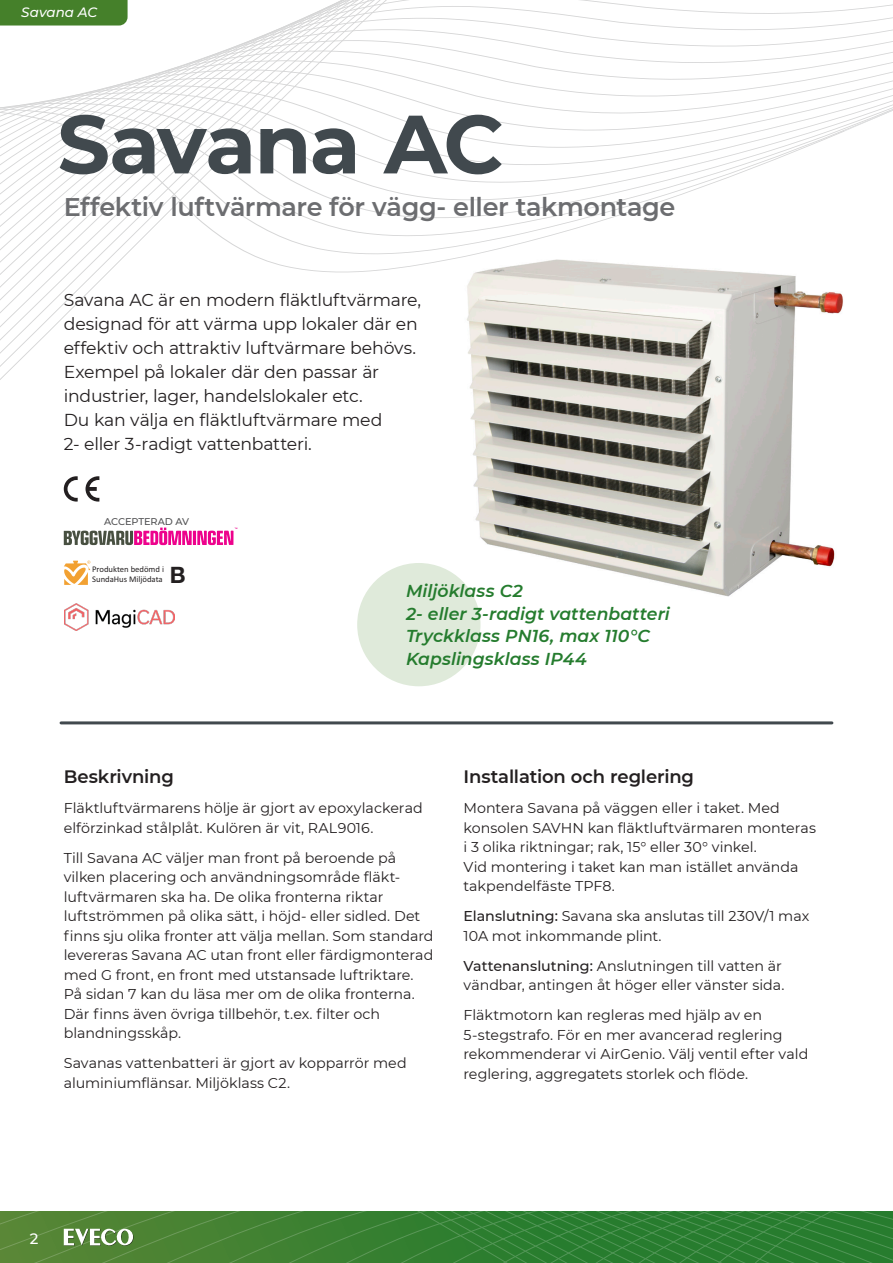
<style>
.page{position:relative;width:893px;height:1263px;background:#fff}
.page>*{position:absolute;margin:0;border:0;box-sizing:border-box;transform-origin:0 0}
.Huvudrubrik_55_pt{font:700 82.5px "Montserrat";letter-spacing:-.02em;color:#41494e}
.Underrubrik_Monts__1{font:600 25.5px "Montserrat";letter-spacing:-.015em;color:#6c6d70}
.t1{font:700 22.5px "Helvetica Neue";color:#231f20}
.Underrubrik_Montserr{font:600 18px "Montserrat";letter-spacing:-.01em;color:#231f20}
.Ingress_Montserrat{font:17.25px/24px "Montserrat";letter-spacing:-.01em;color:#231f20}
.Fördelar_grönt_många{font:italic 600 17.25px "Montserrat";color:#257c2e}
.t2{font:500 15px "Montserrat";color:#fff}
.Montserrat_bröd___2{font:14.25px/19.5px "Montserrat";color:#231f20}
.t3{font:italic 500 13.5px "Montserrat";color:#fff}
.t4{font:500 9.75px "Montserrat";color:#505052}
.t5{font:8.7px/10.5px "Calibri";color:#231f20}
.s1{font-weight:500}
</style>
<div class="page">
<svg style="left:0;top:0;width:843px;height:380px"></svg>
<svg style="left:801px;top:0;width:92px;height:132px"></svg>
<svg style="left:0;top:1212px;width:893px;height:51px;background:#398133"></svg>
<svg style="left:64px;top:1229px;width:70px;height:17px"></svg>
<img style="left:455px;top:247px;width:388px;height:411px">
<svg style="left:64px;top:476px;width:14px;height:26px"></svg>
<svg style="left:86px;top:476px;width:13px;height:26px"></svg>
<img style="left:64px;top:603px;width:110px;height:28px">
<svg style="left:64px;top:528px;width:173px;height:17px"></svg>
<svg style="left:64px;top:561px;width:26px;height:24px"></svg>
<hr style="left:61px;top:721px;width:771px;height:3px;background:#41494e">
<div style="left:357px;top:563px;width:123px;height:123px;background:#dfeada;border-radius:50%"></div>
<p class="t3" style="left:21px;top:3px;width:77px">Savana AC</p>
<p class="Huvudrubrik_55_pt" style="left:57px;top:85px;width:448px">Savana AC</p>
<p class="Underrubrik_Monts__1" style="left:64px;top:189px;width:613px">Effektiv luftvärmare för vägg- eller takmontage</p>
<p class="Ingress_Montserrat" style="left:64px;top:287px;width:359px">Savana AC är en modern fläktluftvärmare, designad för att värma upp lokaler där en effektiv och attraktiv luftvärmare behövs.<br>Exempel på lokaler där den passar är industrier, lager, handelslokaler etc.<br>Du kan välja en fläktluftvärmare med<br>2- eller 3-radigt vattenbatteri.</p>
<p class="t4" style="left:104px;top:515px;width:87px">ACCEPTERAD AV</p>
<p class="t5" style="left:92px;top:563px;width:73px">Produkten bedömd i<br>SundaHus Miljödata</p>
<p class="t1" style="left:170px;top:557px;width:17px">B</p>
<p class="Fördelar_grönt_många" style="left:406px;top:579px;width:118px">Miljöklass C2</p>
<p class="Fördelar_grönt_många" style="left:406px;top:601px;width:265px">2- eller 3-radigt vattenbatteri</p>
<p class="Fördelar_grönt_många" style="left:406px;top:624px;width:245px">Tryckklass PN16, max 110°C</p>
<p class="Fördelar_grönt_många" style="left:406px;top:646px;width:182px">Kapslingsklass IP44</p>
<p class="Underrubrik_Montserr" style="left:64px;top:764px;width:112px">Beskrivning</p>
<p class="Montserrat_bröd___2" style="left:64px;top:798px;width:360px">Fläktluftvärmarens hölje är gjort av epoxylackerad elförzinkad stålplåt. Kulören är vit, RAL9016.</p>
<p class="Montserrat_bröd___2" style="left:64px;top:847px;width:371px">Till Savana AC väljer man front på beroende på vilken placering och användningsområde fläkt&shy;luftvärmaren ska ha. De olika fronterna riktar luftströmmen på olika sätt, i höjd- eller sidled. Det finns sju olika fronter att välja mellan. Som standard levereras Savana AC utan front eller färdigmonterad med G front, en front med utstansade luftriktare.<br>På sidan 7 kan du läsa mer om de olika fronterna.<br>Där finns även övriga tillbehör, t.ex. filter och blandningsskåp.</p>
<p class="Montserrat_bröd___2" style="left:64px;top:1053px;width:344px">Savanas vattenbatteri är gjort av kopparrör med aluminiumflänsar. Miljöklass C2.</p>
<p class="Underrubrik_Montserr" style="left:463px;top:764px;width:232px">Installation och reglering</p>
<p class="Montserrat_bröd___2" style="left:463px;top:798px;width:354px">Montera Savana på väggen eller i taket. Med konsolen SAVHN kan fläktluftvärmaren monteras i 3 olika riktningar; rak, 15° eller 30° vinkel.<br>Vid montering i taket kan man istället använda takpendelfäste TPF8.</p>
<p class="Montserrat_bröd___2" style="left:463px;top:906px;width:347px"><span class="s1">Elanslutning:</span> Savana ska anslutas till 230V/1 max<br>10A mot inkommande plint.</p>
<p class="Montserrat_bröd___2" style="left:463px;top:955px;width:322px"><span class="s1">Vattenanslutning:</span> Anslutningen till vatten är vändbar, antingen åt höger eller vänster sida.</p>
<p class="Montserrat_bröd___2" style="left:463px;top:1005px;width:346px">Fläktmotorn kan regleras med hjälp av en 5-stegstrafo. För en mer avancerad reglering rekommenderar vi AirGenio. Välj ventil efter vald reglering, aggregatets storlek och flöde.</p>
<p class="t2" style="left:30px;top:1228px;width:10px">2</p>
</div>
